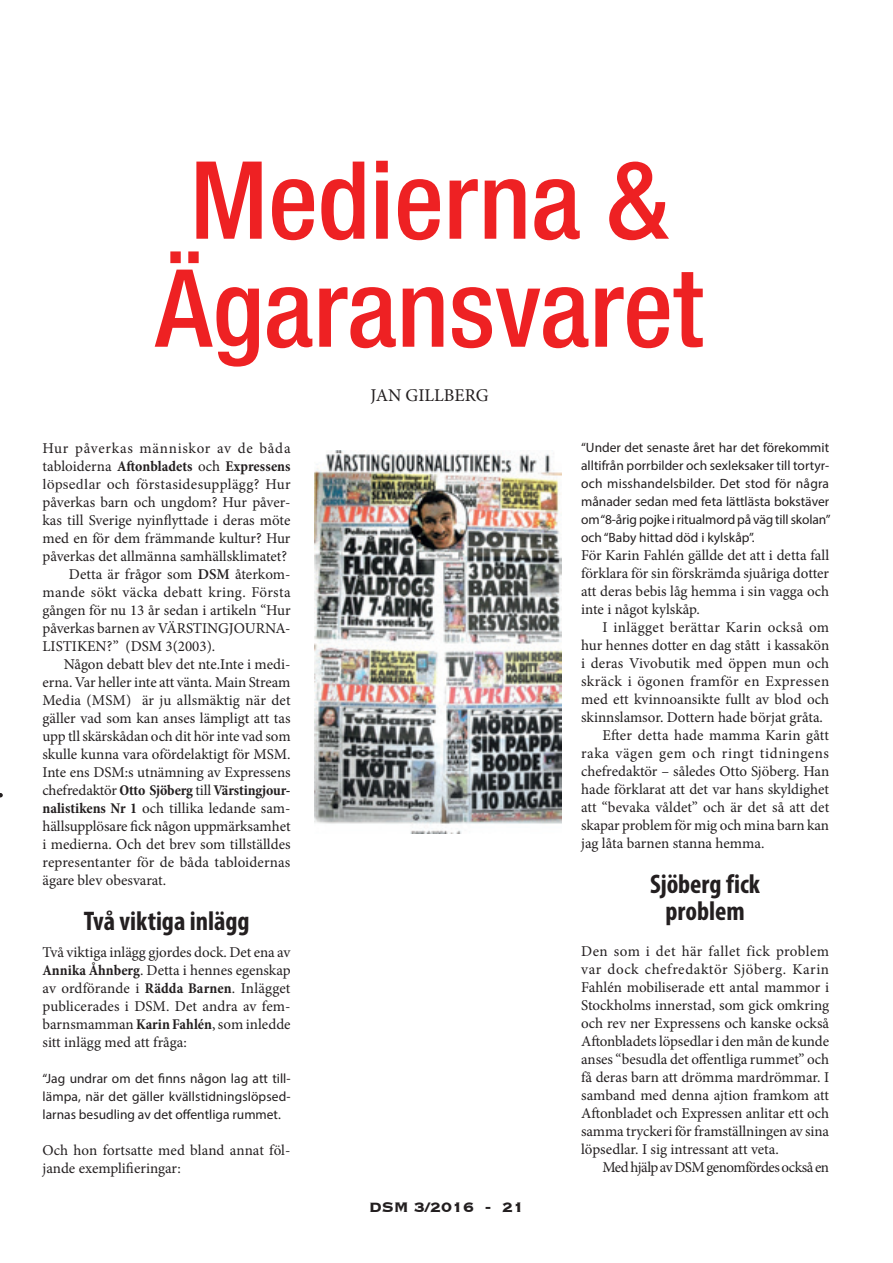
<style>
.page{position:relative;width:893px;height:1263px;background:#fff}
.page>*{position:absolute;margin:0;border:0;box-sizing:border-box;transform-origin:0 0}
.t1{font:500 condensed 108px/108px "Helvetica Neue LT Std";color:#ee2123;text-align:center}
.t2{font:700 condensed 27px/27px "Myriad Pro";color:#231f20;text-align:center}
.t3{font:700 18px "Copperplate";color:#231f20}
.t4{font:18px "Minion Pro";color:#231f20}
.t5{font:15px/18px "Minion Pro";color:#231f20;text-align:justify}
.t6{font:700 condensed 15px "Minion Pro";letter-spacing:-.005em;color:#231f20}
.t7{font:15px "Minion Pro";letter-spacing:.02em;color:#231f20}
.t8{font:15px "Minion Pro";letter-spacing:.025em;color:#231f20}
.t9{font:15px "Minion Pro";letter-spacing:-.035em;color:#231f20}
.t10{font:15px "Minion Pro";letter-spacing:.04em;color:#231f20}
.t11{font:15px "Minion Pro";letter-spacing:.03em;color:#231f20}
.t12{font:15px "Minion Pro";letter-spacing:.05em;color:#231f20}
.t13{font:13.5px/18px "Myriad Pro";color:#231f20;text-align:justify}
.s1{font-weight:400;font-stretch:normal}
.s2{font-family:"Times"}
.s3{font-weight:600}
.s4{font-weight:700;font-stretch:condensed}
</style>
<div class="page">
<img style="left:314px;top:451px;width:248px;height:382px">
<h1 class="t1" style="left:156px;top:145px;width:549px">Medierna &amp;<br>Ägaransvaret</h1>
<p class="t4" style="left:370px;top:383px;width:120px">JAN GILLBERG</p>
<p class="t12" style="left:43px;top:438px;width:250px">Hur påverkas människor av de båda</p>
<p class="t6" style="left:43px;top:456px;width:250px"><span class="s1">tabloiderna</span> Aftonbladets <span class="s1">och</span> Expressens</p>
<p class="t7" style="left:43px;top:474px;width:250px"><span class="s2">löpsedlar och</span> förstasidesupplägg? Hur</p>
<p class="t5" style="left:43px;top:493px;width:250px">påverkas barn och ungdom? Hur påver-</p>
<p class="t5" style="left:43px;top:511px;width:249px">kas till Sverige nyinflyttade i deras möte</p>
<p class="t5" style="left:43px;top:529px;width:250px">med en för dem främmande kultur? Hur</p>
<p class="t5" style="left:43px;top:547px;width:246px">påverkas det allmänna samhällsklimatet?</p>
<p class="t5" style="left:69px;top:565px;width:223px">Detta är frågor som <span class="s3">DSM</span> återkom-</p>
<p class="t7" style="left:43px;top:582px;width:250px">mande sökt väcka debatt kring. Första</p>
<p class="t5" style="left:43px;top:601px;width:250px">gången för nu 13 år sedan i artikeln “Hur</p>
<p class="t5" style="left:43px;top:619px;width:250px">påverkas barnen av VÄRSTINGJOURNA-</p>
<p class="t5" style="left:43px;top:637px;width:174px">LISTIKEN?” (DSM 3(2003).</p>
<p class="t5" style="left:64px;top:655px;width:228px">Någon debatt blev det nte.Inte i medi-</p>
<p class="t5" style="left:43px;top:673px;width:249px">erna. Var heller inte att vänta. Main Stream</p>
<p class="t5" style="left:43px;top:691px;width:250px">Media (MSM) är ju allsmäktig när det</p>
<p class="t5" style="left:43px;top:709px;width:250px">gäller vad som kan anses lämpligt att tas</p>
<p class="t5" style="left:43px;top:727px;width:250px">upp tll skärskådan och dit hör inte vad som</p>
<p class="t5" style="left:43px;top:745px;width:250px">skulle kunna vara ofördelaktigt för MSM.</p>
<p class="t5" style="left:43px;top:763px;width:250px">Inte ens DSM:s utnämning av Expressens</p>
<p class="t6" style="left:43px;top:780px;width:250px"><span class="s1">chefredaktör</span> Otto Sjöberg <span class="s1">till</span> Värstingjour-</p>
<p class="t5" style="left:43px;top:799px;width:250px"><span class="s4">nalistikens Nr 1</span> och tillika ledande sam-</p>
<p class="t5" style="left:43px;top:817px;width:250px">hällsupplösare fick någon uppmärksamhet</p>
<p class="t5" style="left:43px;top:835px;width:250px">i medierna. Och det brev som tillställdes</p>
<p class="t5" style="left:43px;top:853px;width:249px">representanter för de båda tabloidernas</p>
<p class="t5" style="left:43px;top:871px;width:125px">ägare blev obesvarat.</p>
<h2 class="t2" style="left:84px;top:907px;width:167px">Två viktiga inlägg</h2>
<p class="t5" style="left:43px;top:943px;width:250px">Två viktiga inlägg gjordes dock. Det ena av <span class="s4">Annika Åhnberg</span>. Detta i hennes egenskap av ordförande i <span class="s4">Rädda Barnen</span>. Inlägget publicerades i DSM. Det andra av fem&shy;barnsmamman <span class="s4">Karin Fahlén</span>, som inledde sitt inlägg med att fråga:</p>
<p class="t13" style="left:43px;top:1069px;width:250px">“Jag undrar om det finns någon lag att til - lämpa, när det gäller kvällstidningslöpsed&shy;larnas besudling av det offentliga rummet.</p>
<p class="t5" style="left:43px;top:1141px;width:250px">Och hon fortsatte med bland annat föl&shy;jande exemplifieringar:</p>
<p class="t13" style="left:581px;top:439px;width:251px">“Under det senaste året har det förekommit alltifrån porrbilder och sexleksaker till tortyr&shy;och misshandelsbilder. Det stod för några månader sedan med feta lättlästa bokstäver om “8-årig pojke i ritualmord på väg till skolan” och “Baby hittad död i kylskåp”.</p>
<p class="t5" style="left:581px;top:547px;width:250px">För Karin Fahlén gällde det att i detta fall förklara för sin förskrämda sjuåriga dotter att deras bebis låg hemma i sin vagga och inte i något kylskåp.</p>
<p class="t11" style="left:602px;top:617px;width:228px">I inlägget berättar Karin också om</p>
<p class="t5" style="left:581px;top:637px;width:250px">hur hennes dotter en dag stått i kassakön</p>
<p class="t5" style="left:581px;top:655px;width:249px">i deras Vivobutik med öppen mun och</p>
<p class="t8" style="left:581px;top:671px;width:250px">skräck i ögonen framför en Expressen</p>
<p class="t5" style="left:581px;top:691px;width:250px">med ett kvinnoansikte fullt av blod och</p>
<p class="t5" style="left:581px;top:709px;width:243px">skinnslamsor. Dottern hade börjat gråta.</p>
<p class="t5" style="left:602px;top:727px;width:228px">Efter detta hade mamma Karin gått</p>
<p class="t10" style="left:581px;top:743px;width:249px">raka vägen gem och ringt tidningens</p>
<p class="t5" style="left:581px;top:763px;width:250px">chefredaktör – således Otto Sjöberg. Han</p>
<p class="t5" style="left:581px;top:781px;width:250px">hade förklarat att det var hans skyldighet</p>
<p class="t5" style="left:581px;top:799px;width:250px">att “bevaka våldet” och är det så att det</p>
<p class="t5" style="left:581px;top:817px;width:249px">skapar problem för mig och mina barn kan</p>
<p class="t5" style="left:581px;top:835px;width:185px">jag låta barnen stanna hemma.</p>
<h2 class="t2" style="left:650px;top:870px;width:111px">Sjöberg fick problem</h2>
<p class="t5" style="left:581px;top:943px;width:250px">Den som i det här fallet fick problem var dock chefredaktör Sjöberg. Karin Fahlén mobiliserade ett antal mammor i Stockholms innerstad, som gick omkring och rev ner Expressens och kanske också Aftonbladets löpsedlar i den mån de kunde anses “besudla det offentliga rummet” och få deras barn att drömma mardrömmar. I samband med denna ajtion framkom att Aftonbladet och Expressen anlitar ett och samma tryckeri för framställningen av sina löpsedlar. I sig intressant att veta.</p>
<p class="t9" style="left:602px;top:1157px;width:228px">Med hjälp av DSM genomfördes också en</p>
<p class="t3" style="left:369px;top:1195px;width:157px">DSM 3/2016 - 21</p>
</div>
